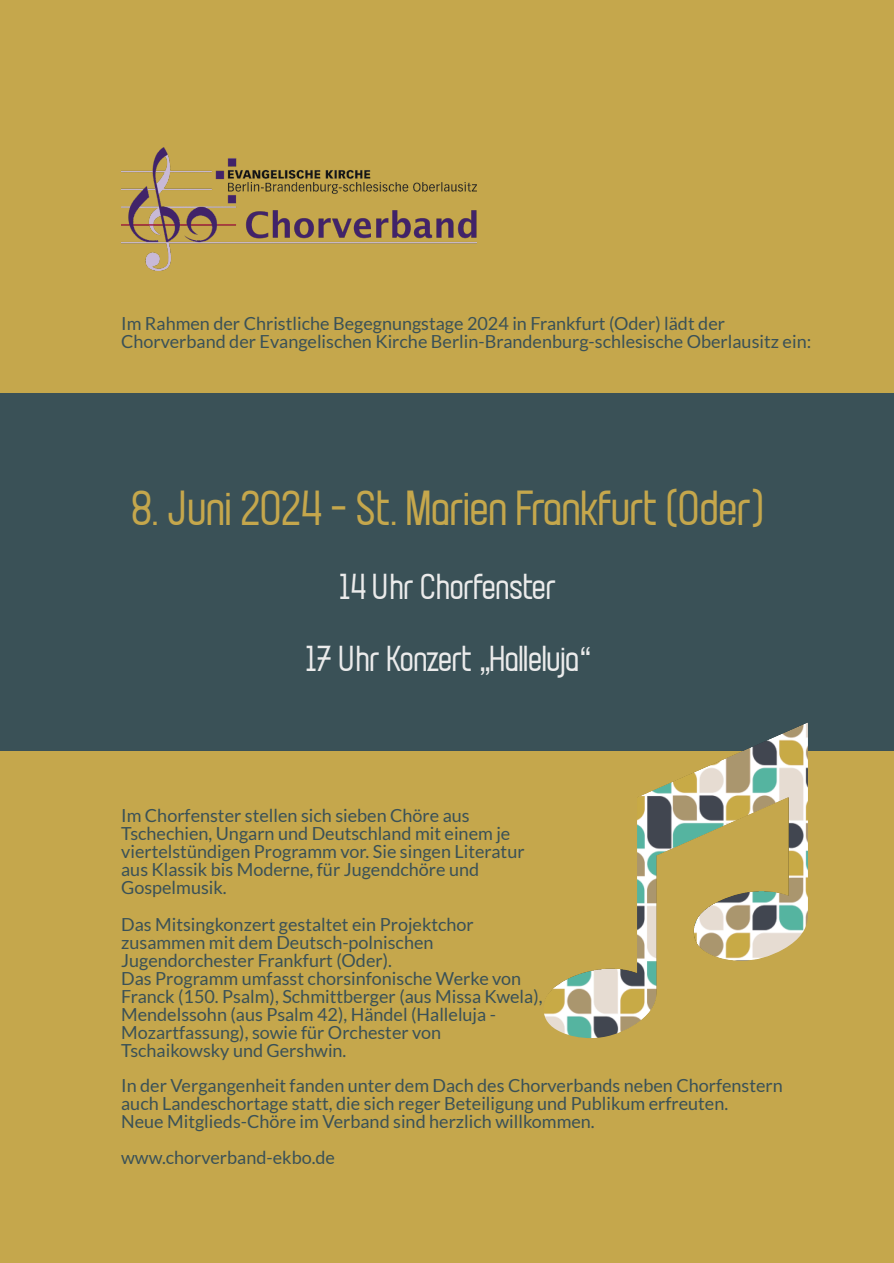
<style>
.page{position:relative;width:894px;height:1263px;background:#fff}
.page>*{position:absolute;margin:0;border:0;box-sizing:border-box;transform-origin:0 0}
.t1{font:45px "Beillingsday";color:#c5a74c}
.t2{font:33px "Beillingsday";color:#ebebeb}
.t3{font:18px "Lato";color:#3a5157}
.s1{font-family:"Arial"}
</style>
<div class="page">
<div style="left:0;top:0;width:893px;height:428px;background:#c5a74c"></div>
<div style="left:0;top:633px;width:893px;height:630px;background:#c5a74c"></div>
<div style="left:0;top:393px;width:893px;height:357px;background:#3a5157"></div>
<img style="left:121px;top:148px;width:355px;height:122px">
<img style="left:543px;top:723px;width:264px;height:315px">
<p class="t3" style="left:121px;top:315px;width:605px">Im Rahmen der Christliche Begegnungstage 2024 in Frankfurt (Oder) lädt der</p>
<p class="t3" style="left:121px;top:333px;width:691px">Chorverband der Evangelischen Kirche Berlin-Brandenburg-schlesische Oberlausitz ein:</p>
<p class="t1" style="left:133px;top:493px;width:634px">8. Juni 2024 - St. Marien Frankfurt (Oder)</p>
<p class="t2" style="left:340px;top:576px;width:218px">14 Uhr Chorfenster</p>
<p class="t2" style="left:306px;top:648px;width:286px">17 Uhr Konzert <span class="s1">„</span>Halleluja<span class="s1">“</span></p>
<p class="t3" style="left:121px;top:808px;width:350px">Im Chorfenster stellen sich sieben Chöre aus</p>
<p class="t3" style="left:121px;top:826px;width:390px">Tschechien, Ungarn und Deutschland mit einem je</p>
<p class="t3" style="left:121px;top:844px;width:405px">viertelstündigen Programm vor. Sie singen Literatur</p>
<p class="t3" style="left:121px;top:862px;width:359px">aus Klassik bis Moderne, für Jugendchöre und</p>
<p class="t3" style="left:121px;top:880px;width:107px">Gospelmusik.</p>
<p class="t3" style="left:121px;top:916px;width:354px">Das Mitsingkonzert gestaltet ein Projektchor</p>
<p class="t3" style="left:121px;top:934px;width:314px">zusammen mit dem Deutsch-polnischen</p>
<p class="t3" style="left:121px;top:952px;width:272px">Jugendorchester Frankfurt (Oder).</p>
<p class="t3" style="left:121px;top:970px;width:401px">Das Programm umfasst chorsinfonische Werke von</p>
<p class="t3" style="left:121px;top:988px;width:423px">Franck (150. Psalm), Schmittberger (aus Missa Kwela),</p>
<p class="t3" style="left:121px;top:1006px;width:376px">Mendelssohn (aus Psalm 42), Händel (Halleluja -</p>
<p class="t3" style="left:121px;top:1024px;width:321px">Mozartfassung), sowie für Orchester von</p>
<p class="t3" style="left:121px;top:1042px;width:227px">Tschaikowsky und Gershwin.</p>
<p class="t3" style="left:121px;top:1078px;width:663px">In der Vergangenheit fanden unter dem Dach des Chorverbands neben Chorfenstern</p>
<p class="t3" style="left:121px;top:1096px;width:608px">auch Landeschortage statt, die sich reger Beteiligung und Publikum erfreuten.</p>
<p class="t3" style="left:121px;top:1114px;width:475px">Neue Mitglieds-Chöre im Verband sind herzlich willkommen.</p>
<p class="t3" style="left:121px;top:1150px;width:215px">www.chorverband-ekbo.de</p>
</div>
